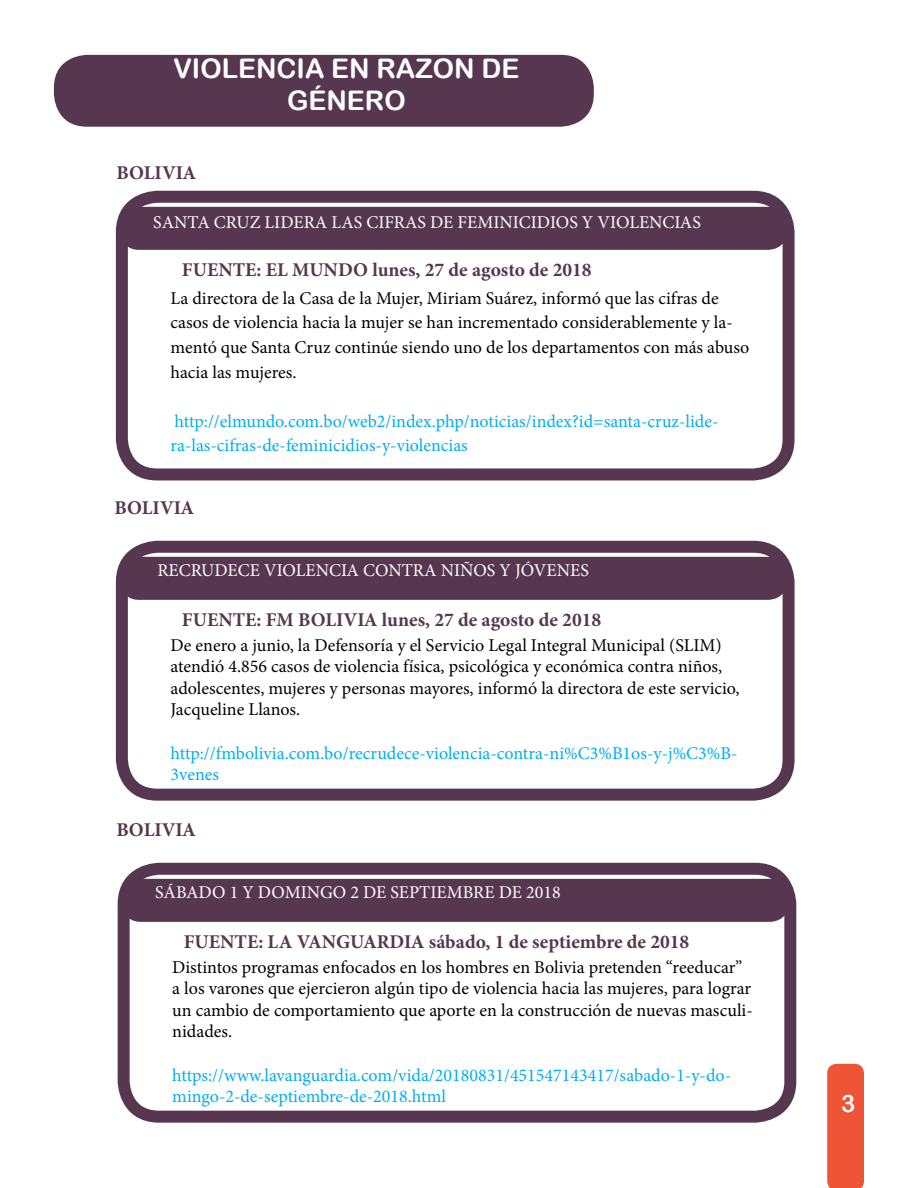
<style>
.page{position:relative;width:918px;height:1188px;background:#fff}
.page>*{position:absolute;margin:0;border:0;box-sizing:border-box;transform-origin:0 0}
.t1{font:27px "Arial Rounded MT Bold";color:#fff}
.t2{font:24px "Arial Rounded MT Bold";color:#fff}
.t3{font:700 19.5px "Minion Pro";color:#57364f}
.t4{font:18px/21.6px "Minion Pro";color:#000}
.t5{font:18px/21.6px "Minion Pro";color:#00aeef}
.t6{font:18px "Minion Pro";color:#fff}
</style>
<div class="page">
<div style="left:827px;top:1064px;width:37px;height:124px;background:#f05437"></div>
<div style="left:54px;top:55px;width:540px;height:72px;background:#57364f;border-radius:33px"></div>
<div style="left:116px;top:191px;width:679px;height:289px;border:12px solid #57364f;border-radius:35px"></div>
<div style="left:116px;top:541px;width:679px;height:260px;border:12px solid #57364f;border-radius:35px"></div>
<div style="left:118px;top:863px;width:678px;height:260px;border:12px solid #57364f;border-radius:35px"></div>
<div style="left:121px;top:207px;width:666px;height:43px;background:#57364f;border-radius:18px"></div>
<div style="left:121px;top:557px;width:666px;height:43px;background:#57364f;border-radius:18px"></div>
<div style="left:122px;top:879px;width:667px;height:43px;background:#57364f;border-radius:18px"></div>
<p class="t1" style="left:173px;top:52px;width:348px">VIOLENCIA EN RAZON DE</p>
<p class="t1" style="left:287px;top:85px;width:120px">GÉNERO</p>
<p class="t3" style="left:117px;top:159px;width:81px">BOLIVIA</p>
<p class="t6" style="left:153px;top:210px;width:549px">SANTA CRUZ LIDERA LAS CIFRAS DE FEMINICIDIOS Y VIOLENCIAS</p>
<p class="t3" style="left:182px;top:256px;width:411px">FUENTE: EL MUNDO lunes, 27 de agosto de 2018</p>
<p class="t4" style="left:171px;top:286px;width:580px;line-height:24.6px">La directora de la Casa de la Mujer, Miriam Suárez, informó que las cifras de casos de violencia hacia la mujer se han incrementado considerablemente y la&shy;mentó que Santa Cruz continúe siendo uno de los departamentos con más abuso hacia las mujeres.</p>
<p class="t5" style="left:171px;top:409px;width:549px;line-height:24.6px">http://elmundo.com.bo/web2/index.php/noticias/index?id=santa-cruz-lide&shy;ra-las-cifras-de-feminicidios-y-violencias</p>
<p class="t3" style="left:115px;top:494px;width:81px">BOLIVIA</p>
<p class="t6" style="left:157px;top:558px;width:433px">RECRUDECE VIOLENCIA CONTRA NIÑOS Y JÓVENES</p>
<p class="t3" style="left:182px;top:606px;width:421px">FUENTE: FM BOLIVIA lunes, 27 de agosto de 2018</p>
<p class="t4" style="left:171px;top:634px;width:571px">De enero a junio, la Defensoría y el Servicio Legal Integral Municipal (SLIM) atendió 4.856 casos de violencia física, psicológica y económica contra niños, adolescentes, mujeres y personas mayores, informó la directora de este servicio, Jacqueline Llanos.</p>
<p class="t5" style="left:171px;top:742px;width:568px">http://fmbolivia.com.bo/recrudece-violencia-contra-ni%C3%B1os-y-j%C3%B-<br>3venes</p>
<p class="t3" style="left:116px;top:816px;width:81px">BOLIVIA</p>
<p class="t6" style="left:155px;top:880px;width:407px">SÁBADO 1 Y DOMINGO 2 DE SEPTIEMBRE DE 2018</p>
<p class="t3" style="left:184px;top:928px;width:507px">FUENTE: LA VANGUARDIA sábado, 1 de septiembre de 2018</p>
<p class="t4" style="left:172px;top:956px;width:582px">Distintos programas enfocados en los hombres en Bolivia pretenden “reeducar” a los varones que ejercieron algún tipo de violencia hacia las mujeres, para lograr un cambio de comportamiento que aporte en la construcción de nuevas masculi&shy;nidades.</p>
<p class="t5" style="left:172px;top:1064px;width:560px">https://www.lavanguardia.com/vida/20180831/451547143417/sabado-1-y-do&shy;mingo-2-de-septiembre-de-2018.html</p>
<h2 class="t2" style="left:841px;top:1089px;width:16px">3</h2>
</div>
